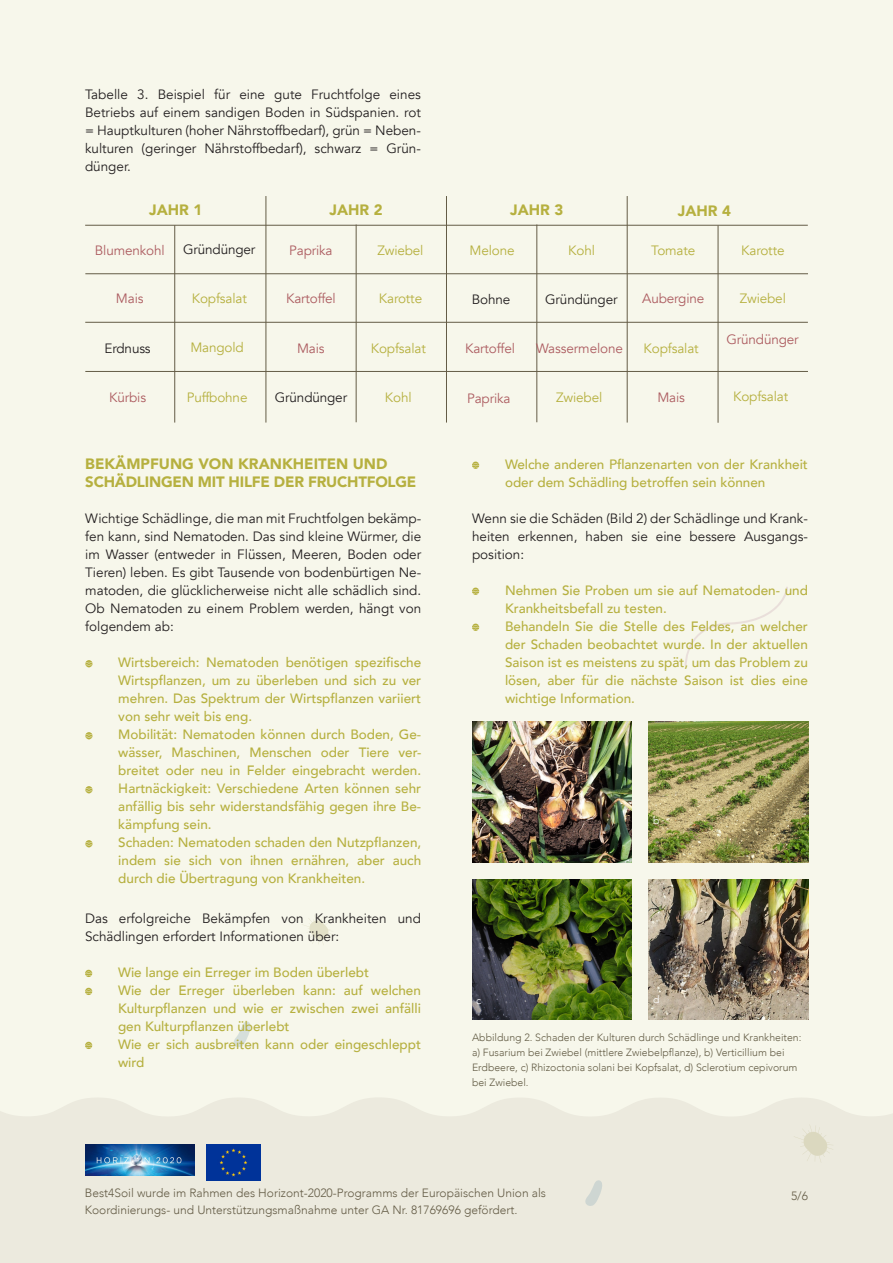
<style>
.page{position:relative;width:893px;height:1263px;background:#f7f7eb}
.page>*{position:absolute;margin:0;border:0;box-sizing:border-box;transform-origin:0 0}
.t1{font:900 15px/18px "Avenir";color:#b6b03f}
.t2{font:500 13.5px/18px "Avenir";color:#b6b03f;text-align:justify}
.t3{font:13.5px/18px "Avenir";color:#231f20;text-align:justify}
.t4{font:13.5px "Avenir";letter-spacing:-.01em;color:#b6b03f}
.t5{font:13.5px "Avenir";letter-spacing:-.01em;color:#ad5d61}
.t6{font:300 12px "Avenir";color:#645c46}
.t7{font:300 10.5px/15px "Avenir";color:#635c45}
.t8{font:300 10.5px "Avenir";color:#fff}
</style>
<div class="page">
<div style="left:0;top:1098px;width:893px;height:165px;background:#eceade"></div>
<svg style="left:794px;top:1124px;width:39px;height:39px"></svg>
<svg style="left:685px;top:587px;width:103px;height:79px"></svg>
<svg style="left:585px;top:1180px;width:19px;height:27px"></svg>
<svg style="left:302px;top:915px;width:31px;height:30px"></svg>
<svg style="left:234px;top:1021px;width:17px;height:26px"></svg>
<img style="left:85px;top:1144px;width:109px;height:31px">
<img style="left:207px;top:1144px;width:53px;height:36px">
<hr style="left:85px;top:225px;width:723px;height:1px;background:#645c46">
<hr style="left:266px;top:196px;width:1px;height:227px;background:#645c46">
<hr style="left:446px;top:196px;width:1px;height:227px;background:#645c46">
<hr style="left:627px;top:196px;width:1px;height:227px;background:#645c46">
<hr style="left:174px;top:225px;width:1px;height:198px;background:#645c46">
<hr style="left:356px;top:225px;width:1px;height:197px;background:#645c46">
<hr style="left:537px;top:225px;width:1px;height:197px;background:#645c46">
<hr style="left:718px;top:225px;width:1px;height:198px;background:#645c46">
<hr style="left:85px;top:273px;width:723px;height:1px;background:#645c46">
<hr style="left:85px;top:371px;width:723px;height:1px;background:#645c46">
<hr style="left:85px;top:322px;width:723px;height:1px;background:#645c46">
<svg style="left:85px;top:660px;width:8px;height:7px"></svg>
<svg style="left:85px;top:732px;width:8px;height:7px"></svg>
<svg style="left:85px;top:786px;width:8px;height:7px"></svg>
<svg style="left:85px;top:840px;width:8px;height:7px"></svg>
<svg style="left:85px;top:970px;width:7px;height:7px"></svg>
<svg style="left:85px;top:988px;width:7px;height:7px"></svg>
<svg style="left:85px;top:1042px;width:7px;height:7px"></svg>
<img style="left:472px;top:722px;width:160px;height:140px">
<img style="left:648px;top:722px;width:160px;height:140px">
<img style="left:472px;top:879px;width:160px;height:141px">
<img style="left:648px;top:879px;width:160px;height:141px">
<svg style="left:472px;top:462px;width:7px;height:7px"></svg>
<svg style="left:472px;top:588px;width:7px;height:7px"></svg>
<svg style="left:472px;top:624px;width:7px;height:7px"></svg>
<p class="t3" style="left:85px;top:86px;width:337px">Tabelle 3. Beispiel für eine gute Fruchtfolge eines Betriebs auf einem sandigen Boden in Südspanien. rot = Hauptkulturen (hoher Nährstoffbedarf), grün = Neben&shy;kulturen (geringer Nährstoffbedarf), schwarz = Grün&shy;dünger.</p>
<p class="t1" style="left:149px;top:200px;width:55px">JAHR 1</p>
<p class="t1" style="left:330px;top:200px;width:55px">JAHR 2</p>
<p class="t1" style="left:510px;top:200px;width:55px">JAHR 3</p>
<p class="t1" style="left:678px;top:201px;width:55px">JAHR 4</p>
<p class="t5" style="left:95px;top:242px;width:71px">Blumenkohl</p>
<p class="t3" style="left:183px;top:241px;width:74px">Gründünger</p>
<p class="t5" style="left:289px;top:242px;width:45px">Paprika</p>
<p class="t4" style="left:377px;top:242px;width:48px">Zwiebel</p>
<p class="t4" style="left:470px;top:242px;width:47px">Melone</p>
<p class="t4" style="left:568px;top:242px;width:28px">Kohl</p>
<p class="t4" style="left:651px;top:242px;width:46px">Tomate</p>
<p class="t4" style="left:741px;top:242px;width:45px">Karotte</p>
<p class="t5" style="left:116px;top:291px;width:29px">Mais</p>
<p class="t4" style="left:192px;top:291px;width:57px">Kopfsalat</p>
<p class="t5" style="left:286px;top:291px;width:51px">Kartoffel</p>
<p class="t4" style="left:379px;top:291px;width:45px">Karotte</p>
<p class="t3" style="left:472px;top:290px;width:40px">Bohne</p>
<p class="t3" style="left:545px;top:290px;width:74px">Gründünger</p>
<p class="t5" style="left:642px;top:291px;width:64px">Aubergine</p>
<p class="t4" style="left:740px;top:291px;width:48px">Zwiebel</p>
<p class="t3" style="left:105px;top:339px;width:48px">Erdnuss</p>
<p class="t4" style="left:190px;top:339px;width:55px">Mangold</p>
<p class="t5" style="left:297px;top:340px;width:29px">Mais</p>
<p class="t4" style="left:371px;top:340px;width:57px">Kopfsalat</p>
<p class="t5" style="left:465px;top:340px;width:51px">Kartoffel</p>
<p class="t5" style="left:536px;top:340px;width:88px">Wassermelone</p>
<p class="t4" style="left:644px;top:340px;width:57px">Kopfsalat</p>
<p class="t5" style="left:109px;top:389px;width:39px">Kürbis</p>
<p class="t4" style="left:187px;top:389px;width:62px">Puffbohne</p>
<p class="t4" style="left:385px;top:389px;width:28px">Kohl</p>
<p class="t5" style="left:467px;top:390px;width:45px">Paprika</p>
<p class="t4" style="left:556px;top:390px;width:48px">Zwiebel</p>
<p class="t5" style="left:657px;top:389px;width:29px">Mais</p>
<p class="t4" style="left:733px;top:388px;width:57px">Kopfsalat</p>
<p class="t5" style="left:726px;top:331px;width:74px">Gründünger</p>
<p class="t3" style="left:275px;top:389px;width:74px">Gründünger</p>
<p class="t1" style="left:85px;top:455px;width:333px">BEKÄMPFUNG VON KRANKHEITEN UND<br>SCHÄDLINGEN MIT HILFE DER FRUCHTFOLGE</p>
<p class="t3" style="left:85px;top:510px;width:337px">Wichtige Schädlinge, die man mit Fruchtfolgen bekämp&shy;fen kann, sind Nematoden. Das sind kleine Würmer, die im Wasser (entweder in Flüssen, Meeren, Boden oder Tieren) leben. Es gibt Tausende von bodenbürtigen Ne&shy;matoden, die glücklicherweise nicht alle schädlich sind.<br>Ob Nematoden zu einem Problem werden, hängt von folgendem ab:</p>
<p class="t2" style="left:118px;top:653px;width:304px">Wirtsbereich: Nematoden benötigen spezifische Wirtspflanzen, um zu überleben und sich zu ver mehren. Das Spektrum der Wirtspflanzen variiert von sehr weit bis eng.</p>
<p class="t2" style="left:118px;top:725px;width:304px">Mobilität: Nematoden können durch Boden, Ge&shy;wässer, Maschinen, Menschen oder Tiere ver&shy;breitet oder neu in Felder eingebracht werden.</p>
<p class="t2" style="left:118px;top:779px;width:304px">Hartnäckigkeit: Verschiedene Arten können sehr anfällig bis sehr widerstandsfähig gegen ihre Be&shy;kämpfung sein.</p>
<p class="t2" style="left:118px;top:833px;width:304px">Schaden: Nematoden schaden den Nutzpflanzen, indem sie sich von ihnen ernähren, aber auch durch die Übertragung von Krankheiten.</p>
<p class="t3" style="left:85px;top:910px;width:337px">Das erfolgreiche Bekämpfen von Krankheiten und<br>Schädlingen erfordert Informationen über:</p>
<p class="t2" style="left:118px;top:962px;width:253px">Wie lange ein Erreger im Boden überlebt</p>
<p class="t2" style="left:118px;top:980px;width:304px">Wie der Erreger überleben kann: auf welchen Kulturpflanzen und wie er zwischen zwei anfälli gen Kulturpflanzen überlebt</p>
<p class="t2" style="left:118px;top:1034px;width:304px">Wie er sich ausbreiten kann oder eingeschleppt wird</p>
<p class="t2" style="left:505px;top:454px;width:304px">Welche anderen Pflanzenarten von der Krankheit oder dem Schädling betroffen sein können</p>
<p class="t3" style="left:472px;top:509px;width:337px">Wenn sie die Schäden (Bild 2) der Schädlinge und Krank&shy;heiten erkennen, haben sie eine bessere Ausgangs&shy;position:</p>
<p class="t2" style="left:505px;top:580px;width:304px">Nehmen Sie Proben um sie auf Nematoden- und<br>Krankheitsbefall zu testen.</p>
<p class="t2" style="left:505px;top:616px;width:304px">Behandeln Sie die Stelle des Feldes, an welcher der Schaden beobachtet wurde. In der aktuellen Saison ist es meistens zu spät, um das Problem zu lösen, aber für die nächste Saison ist dies eine wichtige Information.</p>
<p class="t8" style="left:476px;top:813px;width:7px">a</p>
<p class="t8" style="left:653px;top:814px;width:8px">b</p>
<p class="t8" style="left:653px;top:993px;width:8px">d</p>
<p class="t7" style="left:472px;top:1030px;width:331px">Abbildung 2. Schaden der Kulturen durch Schädlinge und Krankheiten: a) Fusarium bei Zwiebel (mittlere Zwiebelpflanze), b) Verticillium bei Erdbeere, c) Rhizoctonia solani bei Kopfsalat, d) Sclerotium cepivorum bei Zwiebel.</p>
<p class="t8" style="left:476px;top:994px;width:7px">c</p>
<p class="t6" style="left:85px;top:1186px;width:463px">Best4Soil wurde im Rahmen des Horizont-2020-Programms der Europäischen Union als</p>
<p class="t6" style="left:85px;top:1202px;width:434px">Koordinierungs- und Unterstützungsmaßnahme unter GA Nr. 81769696 gefördert.</p>
<p class="t6" style="left:791px;top:1189px;width:18px">5/6</p>
</div>
